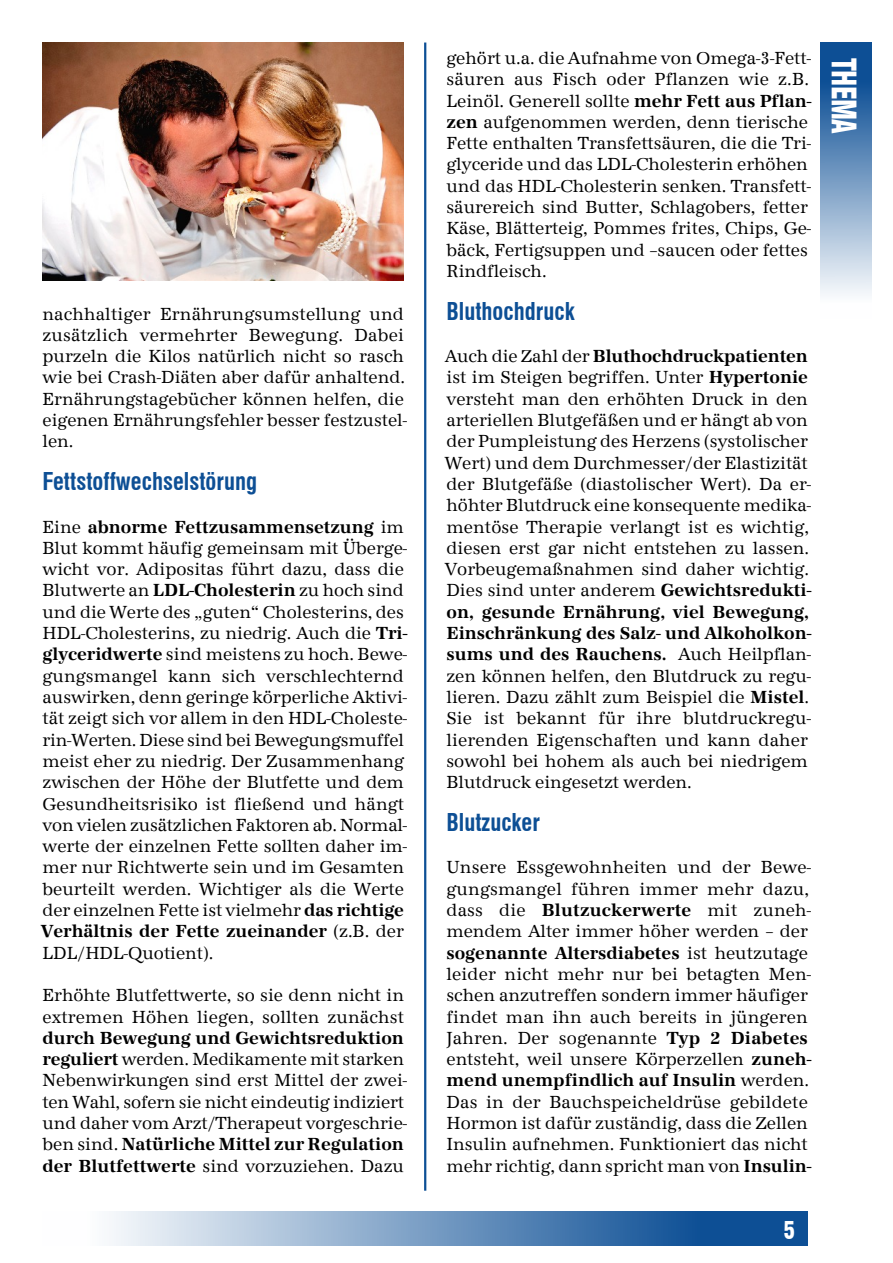
<style>
.page{position:relative;width:893px;height:1263px;background:#fff}
.page>*{position:absolute;margin:0;border:0;box-sizing:border-box;transform-origin:0 0}
.t1{font:900 condensed 33px "Swiss 721 BT";letter-spacing:-.03em;color:#fff;scale:.8 1}
.t2{font:700 condensed 24px "Swiss 721 BT";color:#0d4f95;scale:.95 1}
.t3{font:900 condensed 24px "Swiss 721 BT";color:#fff;scale:.91 1}
.t4{font:18px/21.3px "Antiqua Std";color:#000;scale:.95 1}
.s1{font-weight:700}
</style>
<div class="page">
<svg style="left:112px;top:1212px;width:696px;height:34px;background:#6e96bf"></svg>
<svg style="left:821px;top:43px;width:51px;height:252px;background:#6e96bf"></svg>
<svg style="left:424px;top:42px;width:3px;height:1149px;background:#487aaf"></svg>
<img style="left:43px;top:43px;width:361px;height:238px">
<p class="t4" style="left:43px;top:303px;width:385px">nachhaltiger Ernährungsumstellung und zusätzlich vermehrter Bewegung. Dabei purzeln die Kilos natürlich nicht so rasch wie bei Crash-Diäten aber dafür anhaltend.<br>Ernährungstagebücher können helfen, die eigenen Ernährungsfehler besser festzustel&shy;len.</p>
<h2 class="t2" style="left:43px;top:472px;width:227px">Fettstoffwechselstörung</h2>
<p class="t4" style="left:41px;top:516px;width:387px">Eine <span class="s1">abnorme Fettzusammensetzung</span> im Blut kommt häufig gemeinsam mit Überge&shy;wicht vor. Adipositas führt dazu, dass die Blutwerte an <span class="s1">LDL-Cholesterin</span> zu hoch sind und die Werte des „guten“ Cholesterins, des HDL-Cholesterins, zu niedrig. Auch die <span class="s1">Tri&shy;glyceridwerte</span> sind meistens zu hoch. Bewe&shy;gungsmangel kann sich verschlechternd auswirken, denn geringe körperliche Aktivi&shy;tät zeigt sich vor allem in den HDL-Choleste&shy;rin-Werten. Diese sind bei Bewegungsmuffel meist eher zu niedrig. Der Zusammenhang zwischen der Höhe der Blutfette und dem Gesundheitsrisiko ist fließend und hängt von vielen zusätzlichen Faktoren ab. Normal&shy;werte der einzelnen Fette sollten daher im&shy;mer nur Richtwerte sein und im Gesamten beurteilt werden. Wichtiger als die Werte der einzelnen Fette ist vielmehr <span class="s1">das richtige Verhältnis der Fette zueinander</span> (z.B. der LDL/HDL-Quotient).</p>
<p class="t4" style="left:43px;top:985px;width:382px">Erhöhte Blutfettwerte, so sie denn nicht in extremen Höhen liegen, sollten zunächst</p>
<p class="t4" style="left:43px;top:1027px;width:385px"><span class="s1">durch Bewegung und Gewichtsreduktion reguliert</span> werden. Medikamente mit starken Nebenwirkungen sind erst Mittel der zwei&shy;ten Wahl, sofern sie nicht eindeutig indiziert und daher vom Arzt/Therapeut vorgeschrie&shy;ben sind. <span class="s1">Natürliche Mittel zur Regulation der Blutfettwerte</span> sind vorzuziehen. Dazu</p>
<p class="t4" style="left:446px;top:48px;width:386px">gehört u.a. die Aufnahme von Omega-3-Fett&shy;säuren aus Fisch oder Pflanzen wie z.B.<br>Leinöl. Generell sollte <span class="s1">mehr Fett aus Pflan&shy;zen</span> aufgenommen werden, denn tierische Fette enthalten Transfettsäuren, die die Tri&shy;glyceride und das LDL-Cholesterin erhöhen und das HDL-Cholesterin senken. Transfett&shy;säurereich sind Butter, Schlagobers, fetter Käse, Blätterteig, Pommes frites, Chips, Ge&shy;bäck, Fertigsuppen und –saucen oder fettes Rindfleisch.</p>
<h2 class="t2" style="left:446px;top:301px;width:136px">Bluthochdruck</h2>
<p class="t4" style="left:445px;top:346px;width:387px">Auch die Zahl der <span class="s1">Bluthochdruckpatienten </span>ist im Steigen begriffen. Unter <span class="s1">Hypertonie </span>versteht man den erhöhten Druck in den arteriellen Blutgefäßen und er hängt ab von der Pumpleistung des Herzens (systolischer Wert) und dem Durchmesser/der Elastizität der Blutgefäße (diastolischer Wert). Da er&shy;höhter Blutdruck eine konsequente medika&shy;mentöse Therapie verlangt ist es wichtig, diesen erst gar nicht entstehen zu lassen.<br>Vorbeugemaßnahmen sind daher wichtig.<br>Dies sind unter anderem <span class="s1">Gewichtsredukti&shy;on, gesunde Ernährung, viel Bewegung, Einschränkung des Salz- und Alkoholkon&shy;sums und des Rauchens.</span> Auch Heilpflan&shy;zen können helfen, den Blutdruck zu regu&shy;lieren. Dazu zählt zum Beispiel die <span class="s1">Mistel</span>.<br>Sie ist bekannt für ihre blutdruckregu&shy;lierenden Eigenschaften und kann daher sowohl bei hohem als auch bei niedrigem Blutdruck eingesetzt werden.</p>
<h2 class="t2" style="left:446px;top:812px;width:100px">Blutzucker</h2>
<p class="t4" style="left:446px;top:857px;width:386px">Unsere Essgewohnheiten und der Bewe&shy;gungsmangel führen immer mehr dazu, dass die <span class="s1">Blutzuckerwerte</span> mit zuneh&shy;mendem Alter immer höher werden – der <span class="s1">sogenannte Altersdiabetes</span> ist heutzutage leider nicht mehr nur bei betagten Men&shy;schen anzutreffen sondern immer häufiger findet man ihn auch bereits in jüngeren Jahren. Der sogenannte <span class="s1">Typ 2 Diabetes </span>entsteht, weil unsere Körperzellen <span class="s1">zuneh&shy;mend unempfindlich auf Insulin</span> werden.<br>Das in der Bauchspeicheldrüse gebildete Hormon ist dafür zuständig, dass die Zellen Insulin aufnehmen. Funktioniert das nicht mehr richtig, dann spricht man von <span class="s1">Insulin-</span></p>
<h2 class="t3" style="left:784px;top:1221px;width:14px">5</h2>
<h1 class="t1" style="left:857px;top:58px;width:95px;rotate:90deg">THEMA</h1>
</div>
